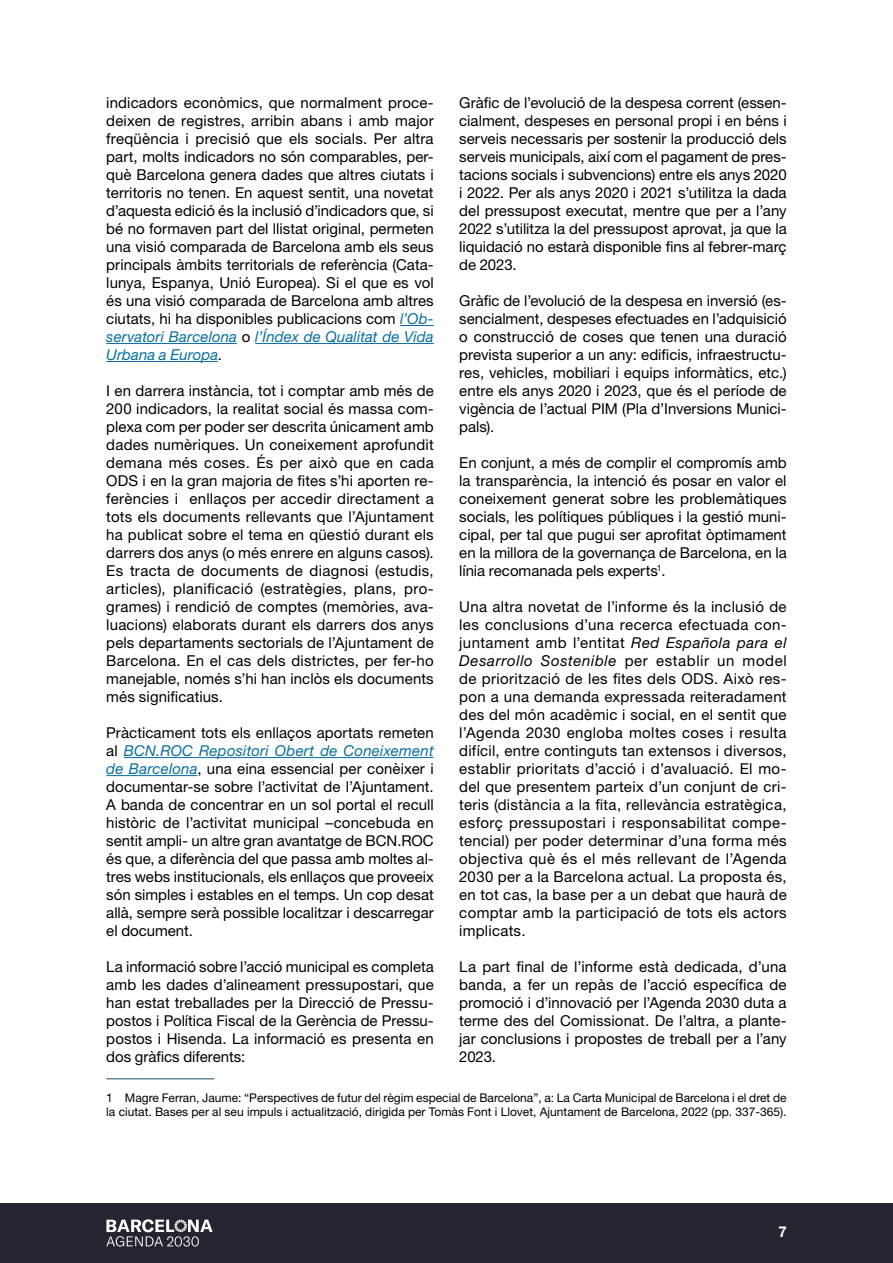
<style>
.page{position:relative;width:893px;height:1263px;background:#fff}
.page>*{position:absolute;margin:0;border:0;box-sizing:border-box;transform-origin:0 0}
.t1{font:15px/18px "Helvetica Neue LT Std";color:#000;text-align:justify}
.t2{font:700 15px "Helvetica Neue LT Std";color:#fff}
.t3{font:12px/14.4px "Helvetica Neue LT Std";color:#000}
.s1{font-style:italic;color:#066e9f}
.s2{font-style:italic}
</style>
<div class="page">
<div style="left:0;top:1203px;width:893px;height:60px;background:#25242f"></div>
<svg style="left:106px;top:1219px;width:107px;height:27px"></svg>
<hr style="left:400px;top:325px;width:34px;height:1px;background:#066e9f">
<hr style="left:106px;top:343px;width:131px;height:1px;background:#066e9f">
<hr style="left:255px;top:343px;width:179px;height:1px;background:#066e9f">
<hr style="left:106px;top:361px;width:112px;height:1px;background:#066e9f">
<hr style="left:124px;top:757px;width:310px;height:1px;background:#066e9f">
<hr style="left:106px;top:775px;width:91px;height:1px;background:#066e9f">
<hr style="left:106px;top:1078px;width:108px;height:1px;background:#154d6d">
<p class="t1" style="left:106px;top:93px;width:329px">indicadors econòmics, que normalment proce&shy;deixen de registres, arribin abans i amb major freqüència i precisió que els socials. Per altra part, molts indicadors no són comparables, per&shy;què Barcelona genera dades que altres ciutats i territoris no tenen. En aquest sentit, una novetat d’aquesta edició és la inclusió d’indicadors que, si bé no formaven part del llistat original, permeten una visió comparada de Barcelona amb els seus principals àmbits territorials de referència (Cata&shy;lunya, Espanya, Unió Europea). Si el que es vol és una visió comparada de Barcelona amb altres ciutats, hi ha disponibles publicacions com <span class="s1">l’Ob&shy;servatori Barcelona</span> o <span class="s1">l’Índex de Qualitat de Vida Urbana a Europa</span>.</p>
<p class="t1" style="left:106px;top:381px;width:329px">I en darrera instància, tot i comptar amb més de 200 indicadors, la realitat social és massa com&shy;plexa com per poder ser descrita únicament amb dades numèriques. Un coneixement aprofundit demana més coses. És per això que en cada ODS i en la gran majoria de fites s’hi aporten re&shy;ferències i enllaços per accedir directament a tots els documents rellevants que l’Ajuntament ha publicat sobre el tema en qüestió durant els darrers dos anys (o més enrere en alguns casos).<br>Es tracta de documents de diagnosi (estudis, articles), planificació (estratègies, plans, pro&shy;grames) i rendició de comptes (memòries, ava&shy;luacions) elaborats durant els darrers dos anys pels departaments sectorials de l’Ajuntament de Barcelona. En el cas dels districtes, per fer-ho manejable, només s’hi han inclòs els documents més significatius.</p>
<p class="t1" style="left:106px;top:723px;width:329px">Pràcticament tots els enllaços aportats remeten al <span class="s1">BCN.ROC Repositori Obert de Coneixement de Barcelona</span>, una eina essencial per conèixer i documentar-se sobre l’activitat de l’Ajuntament.<br>A banda de concentrar en un sol portal el recull històric de l’activitat municipal –concebuda en sentit ampli- un altre gran avantatge de BCN.ROC és que, a diferència del que passa amb moltes al&shy;tres webs institucionals, els enllaços que proveeix són simples i estables en el temps. Un cop desat allà, sempre serà possible localitzar i descarregar el document.</p>
<p class="t1" style="left:106px;top:957px;width:329px">La informació sobre l’acció municipal es completa amb les dades d’alineament pressupostari, que han estat treballades per la Direcció de Pressu&shy;postos i Política Fiscal de la Gerència de Pressu&shy;postos i Hisenda. La informació es presenta en dos gràfics diferents:</p>
<p class="t3" style="left:106px;top:1090px;width:682px">1 Magre Ferran, Jaume: “Perspectives de futur del règim especial de Barcelona”, a: La Carta Municipal de Barcelona i el dret de la ciutat. Bases per al seu impuls i actualització, dirigida per Tomàs Font i Llovet, Ajuntament de Barcelona, 2022 (pp. 337-365).</p>
<p class="t1" style="left:459px;top:93px;width:329px">Gràfic de l’evolució de la despesa corrent (essen&shy;cialment, despeses en personal propi i en béns i serveis necessaris per sostenir la producció dels serveis municipals, així com el pagament de pres&shy;tacions socials i subvencions) entre els anys 2020 i 2022. Per als anys 2020 i 2021 s’utilitza la dada del pressupost executat, mentre que per a l’any 2022 s’utilitza la del pressupost aprovat, ja que la liquidació no estarà disponible fins al febrer-març de 2023.</p>
<p class="t1" style="left:459px;top:291px;width:329px">Gràfic de l’evolució de la despesa en inversió (es&shy;sencialment, despeses efectuades en l’adquisició o construcció de coses que tenen una duració prevista superior a un any: edificis, infraestructu&shy;res, vehicles, mobiliari i equips informàtics, etc.) entre els anys 2020 i 2023, que és el període de vigència de l’actual PIM (Pla d’Inversions Munici&shy;pals).</p>
<p class="t1" style="left:459px;top:453px;width:329px">En conjunt, a més de complir el compromís amb la transparència, la intenció és posar en valor el coneixement generat sobre les problemàtiques socials, les polítiques públiques i la gestió muni&shy;cipal, per tal que pugui ser aprofitat òptimament en la millora de la governança de Barcelona, en la línia recomanada pels experts<sup>1</sup>.</p>
<p class="t1" style="left:459px;top:597px;width:329px">Una altra novetat de l’informe és la inclusió de les conclusions d’una recerca efectuada con&shy;juntament amb l’entitat <span class="s2">Red Española para el Desarrollo Sostenible</span> per establir un model de priorització de les fites dels ODS. Això res&shy;pon a una demanda expressada reiteradament des del món acadèmic i social, en el sentit que l’Agenda 2030 engloba moltes coses i resulta difícil, entre continguts tan extensos i diversos, establir prioritats d’acció i d’avaluació. El mo&shy;del que presentem parteix d’un conjunt de cri&shy;teris (distància a la fita, rellevància estratègica, esforç pressupostari i responsabilitat compe&shy;tencial) per poder determinar d’una forma més objectiva què és el més rellevant de l’Agenda 2030 per a la Barcelona actual. La proposta és, en tot cas, la base per a un debat que haurà de comptar amb la participació de tots els actors implicats.</p>
<p class="t1" style="left:459px;top:957px;width:329px">La part final de l’informe està dedicada, d’una banda, a fer un repàs de l’acció específica de promoció i d’innovació per l’Agenda 2030 duta a terme des del Comissionat. De l’altra, a plante&shy;jar conclusions i propostes de treball per a l’any 2023.</p>
<p class="t2" style="left:778px;top:1222px;width:10px">7</p>
</div>
